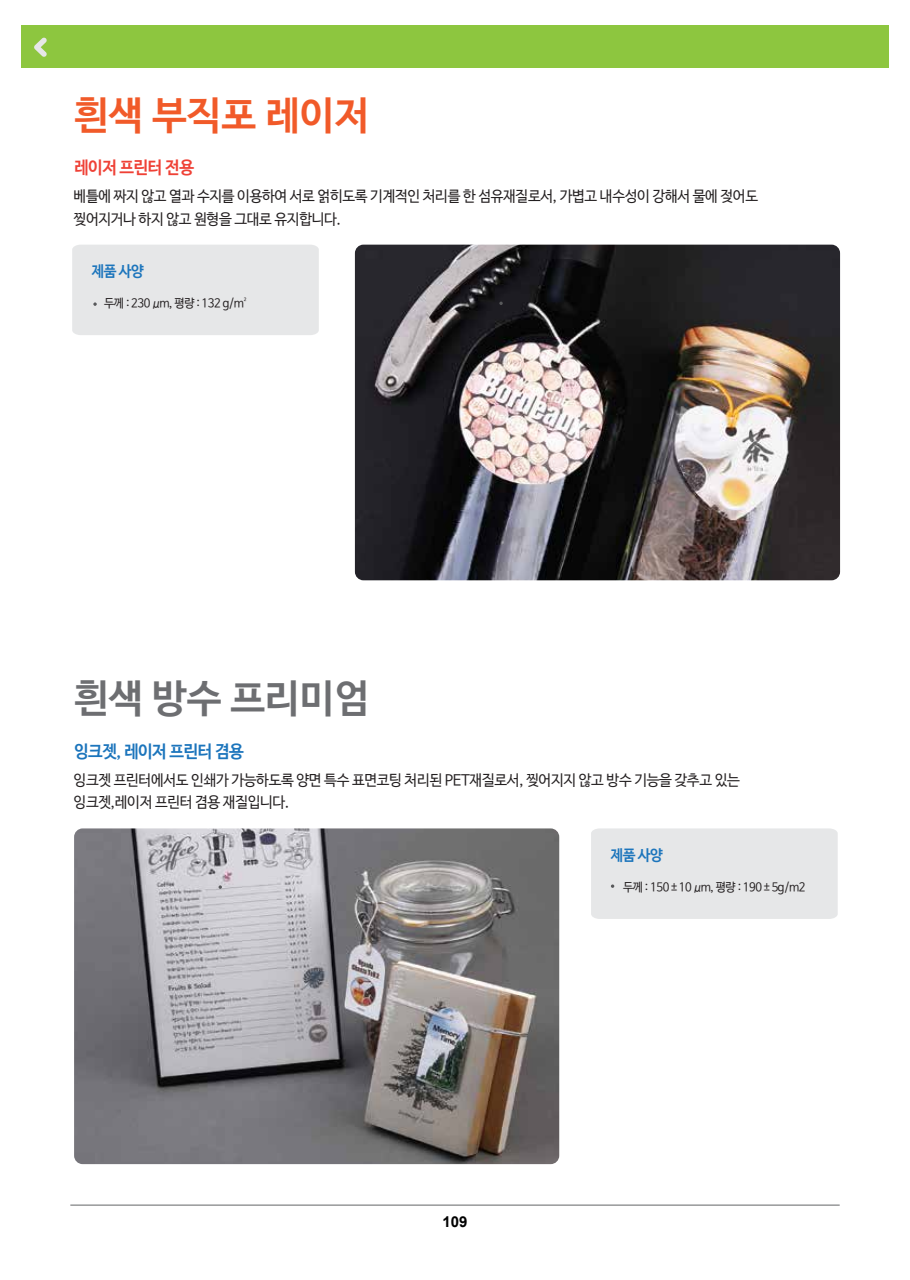
<style>
.page{position:relative;width:910px;height:1280px;background:#fff}
.page>*{position:absolute;margin:0;border:0;box-sizing:border-box;transform-origin:0 0}
.t1{font:39px "Nanum Barun Gothic OTF Bold";color:#f15a29}
.t2{font:39px "Nanum Barun Gothic OTF Bold";color:#6d6e71}
.t3{font:17.25px "Nanum Barun Gothic OTF Bold";letter-spacing:-.03em;color:#1c75bc;scale:.95 1}
.t4{font:17.25px "Nanum Barun Gothic OTF Bold";letter-spacing:-.03em;color:#ef4136;scale:.95 1}
.t5{font:15px/22.5px "Nanum Barun Gothic OTF";letter-spacing:-.02em;color:#231f20;scale:.95 1}
.t6{font:15px "Nanum Barun Gothic OTF Bold";letter-spacing:-.03em;color:#1c75bc;scale:.95 1}
.t7{font:700 15px "Arial";color:#000}
.t8{font:12px "Nanum Barun Gothic OTF";letter-spacing:-.03em;color:#231f20;scale:.95 1}
</style>
<div class="page">
<img style="left:355px;top:245px;width:485px;height:335px">
<svg style="left:499px;top:302px;width:4px;height:3px"></svg>
<img style="left:74px;top:828px;width:485px;height:336px">
<svg style="left:219px;top:885px;width:3px;height:4px"></svg>
<div style="left:591px;top:828px;width:247px;height:91px;background:#e6e7e8"></div>
<div style="left:72px;top:245px;width:247px;height:90px;background:#e6e7e8"></div>
<hr style="left:70px;top:1205px;width:770px;height:1px;background:#636466">
<div style="left:21px;top:26px;width:868px;height:42px;background:#8dc63f"></div>
<svg style="left:34px;top:38px;width:13px;height:19px"></svg>
<h1 class="t1" style="left:74px;top:95px;width:297px">흰색 부직포 레이저</h1>
<p class="t4" style="left:74px;top:159px;width:128px">레이저 프린터 전용</p>
<p class="t5" style="left:74px;top:186px;width:722px">베틀에 짜지 않고 열과 수지를 이용하여 서로 얽히도록 기계적인 처리를 한 섬유재질로서, 가볍고 내수성이 강해서 물에 젖어도 찢어지거나 하지 않고 원형을 그대로 유지합니다.</p>
<p class="t6" style="left:92px;top:264px;width:57px">제품 사양</p>
<p class="t8" style="left:104px;top:297px;width:154px">두께 : 230 μm, 평량 : 132 g/m²</p>
<h1 class="t2" style="left:74px;top:679px;width:297px">흰색 방수 프리미엄</h1>
<p class="t3" style="left:74px;top:742px;width:180px">잉크젯, 레이저 프린터 겸용</p>
<p class="t5" style="left:74px;top:770px;width:703px">잉크젯 프린터에서도 인쇄가 가능하도록 양면 특수 표면코팅 처리된 PET재질로서, 찢어지지 않고 방수 기능을 갖추고 있는 잉크젯,레이저 프린터 겸용 재질입니다.</p>
<p class="t6" style="left:610px;top:848px;width:57px">제품 사양</p>
<p class="t7" style="left:442px;top:1211px;width:27px">109</p>
<p class="t8" style="left:623px;top:881px;width:194px">두께 : 150±10 μm, 평량 : 190±5g/m2</p>
</div>
